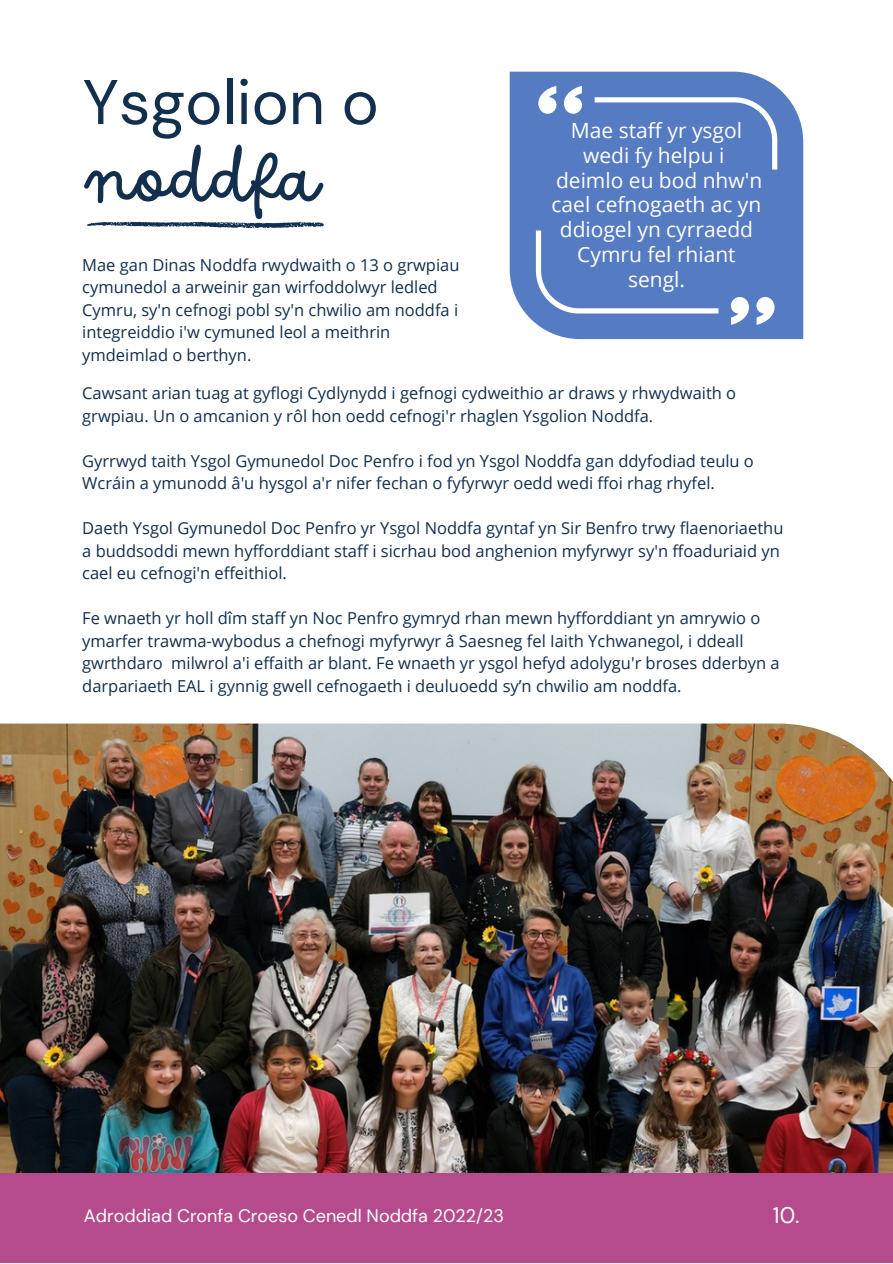
<style>
.page{position:relative;width:893px;height:1264px;background:#fff}
.page>*{position:absolute;margin:0;border:0;box-sizing:border-box;transform-origin:0 0}
.t1{font:72px "DO Script Regular";color:#122f4e}
.t2{font:63px "DM Sans";color:#122f4e}
.t3{font:22.5px "DM Sans";color:#fff}
.t4{font:21px/24.8px "Open Sans";color:#fff;text-align:center}
.t5{font:18px "DM Sans";color:#fff}
.t6{font:16.5px/22.5px "Open Sans";color:#122f4e}
</style>
<div class="page">
<img style="left:0;top:723px;width:892px;height:450px">
<svg style="left:87px;top:221px;width:237px;height:7px"></svg>
<div style="left:0;top:1173px;width:892px;height:89px;background:#b54b8d"></div>
<div style="left:509px;top:72px;width:294px;height:267px;background:#557bc3"></div>
<svg style="left:564px;top:86px;width:18px;height:28px"></svg>
<svg style="left:538px;top:86px;width:19px;height:28px"></svg>
<svg style="left:594px;top:97px;width:183px;height:72px;background:#6386c8"></svg>
<svg style="left:730px;top:297px;width:19px;height:28px"></svg>
<svg style="left:755px;top:297px;width:19px;height:28px"></svg>
<svg style="left:536px;top:230px;width:182px;height:83px;background:#6285c7"></svg>
<h2 class="t2" style="left:82px;top:62px;width:298px">Ysgolion o</h2>
<h1 class="t1" style="left:87px;top:136px;width:235px">noddfa</h1>
<p class="t6" style="left:82px;top:253px;width:378px">Mae gan Dinas Noddfa rwydwaith o 13 o grwpiau cymunedol a arweinir gan wirfoddolwyr ledled Cymru, sy'n cefnogi pobl sy'n chwilio am noddfa i integreiddio i'w cymuned leol a meithrin ymdeimlad o berthyn.</p>
<p class="t4" style="left:551px;top:118px;width:212px">Mae staff yr ysgol wedi fy helpu i deimlo eu bod nhw'n cael cefnogaeth ac yn ddiogel yn cyrraedd<br>Cymru fel rhiant sengl.</p>
<p class="t6" style="left:82px;top:381px;width:655px">Cawsant arian tuag at gyflogi Cydlynydd i gefnogi cydweithio ar draws y rhwydwaith o grwpiau. Un o amcanion y rôl hon oedd cefnogi'r rhaglen Ysgolion Noddfa.</p>
<p class="t6" style="left:82px;top:449px;width:673px">Gyrrwyd taith Ysgol Gymunedol Doc Penfro i fod yn Ysgol Noddfa gan ddyfodiad teulu o<br>Wcráin a ymunodd â'u hysgol a'r nifer fechan o fyfyrwyr oedd wedi ffoi rhag rhyfel.</p>
<p class="t6" style="left:82px;top:516px;width:702px">Daeth Ysgol Gymunedol Doc Penfro yr Ysgol Noddfa gyntaf yn Sir Benfro trwy flaenoriaethu a buddsoddi mewn hyfforddiant staff i sicrhau bod anghenion myfyrwyr sy'n ffoaduriaid yn cael eu cefnogi'n effeithiol.</p>
<p class="t6" style="left:82px;top:606px;width:699px">Fe wnaeth yr holl dîm staff yn Noc Penfro gymryd rhan mewn hyfforddiant yn amrywio o ymarfer trawma-wybodus a chefnogi myfyrwyr â Saesneg fel Iaith Ychwanegol, i ddeall gwrthdaro milwrol a'i effaith ar blant. Fe wnaeth yr ysgol hefyd adolygu'r broses dderbyn a darpariaeth EAL i gynnig gwell cefnogaeth i deuluoedd sy’n chwilio am noddfa.</p>
<p class="t5" style="left:84px;top:1203px;width:421px">Adroddiad Cronfa Croeso Cenedl Noddfa 2022/23</p>
<h3 class="t3" style="left:772px;top:1200px;width:28px">10.</h3>
</div>
